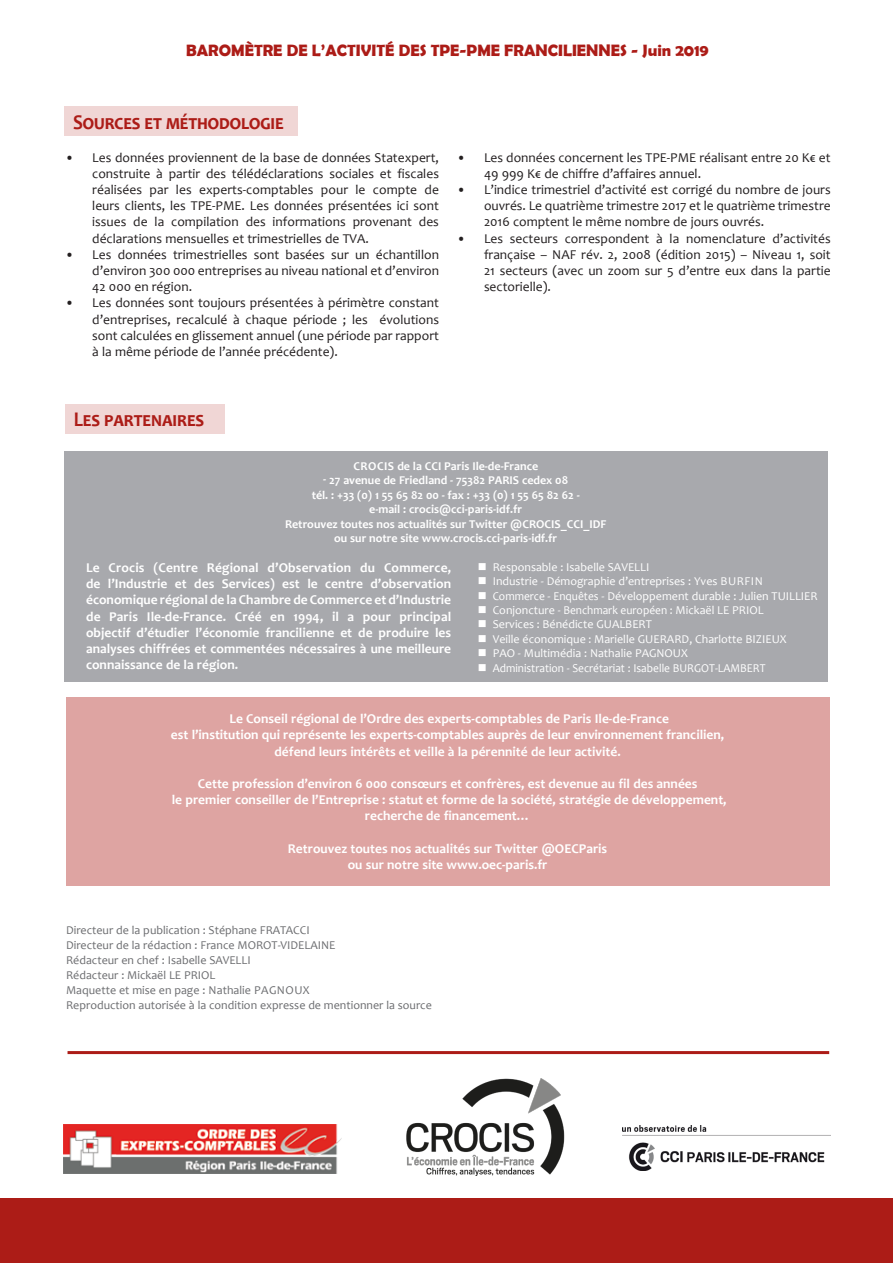
<style>
.page{position:relative;width:893px;height:1263px;background:#fff}
.page>*{position:absolute;margin:0;border:0;box-sizing:border-box;transform-origin:0 0}
.t1{font:700 21px "Candara";letter-spacing:.01em;color:#ac1c17;scale:.9 1}
.t2{font:700 21px "Candara";letter-spacing:.065em;color:#ac1c17;scale:.9 1}
.t3{font:700 16.5px "Berlin Sans FB Demi";color:#ac1c17}
.t4{font:13.5px/16.2px "Candara";color:#231f20;text-align:justify}
.t5{font:700 13.5px/16.2px "Candara";color:#fff;text-align:center}
.t6{font:12px/15px "Candara";color:#6c6d70}
.t7{font:700 12px/14.4px "Candara";color:#fff;text-align:center}
.t8{font:12px "Candara";color:#fff}
.t9{font:12px "Candara";color:#fff;scale:.95 1}
</style>
<div class="page">
<div style="left:0;top:1198px;width:893px;height:65px;background:#ac1c17"></div>
<img style="left:622px;top:1126px;width:208px;height:44px">
<img style="left:406px;top:1078px;width:159px;height:98px">
<hr style="left:68px;top:1051px;width:761px;height:3px;background:#ac1c17">
<div style="left:65px;top:106px;width:233px;height:30px;background:#f0d6d5"></div>
<div style="left:64px;top:451px;width:764px;height:231px;background:#a8a9ad"></div>
<div style="left:66px;top:697px;width:763px;height:188px;background:#dea4a2"></div>
<img style="left:64px;top:1124px;width:278px;height:49px">
<div style="left:65px;top:404px;width:159px;height:30px;background:#f0d6d5"></div>
<p class="t3" style="left:186px;top:41px;width:524px">BAROMÈTRE DE L’ACTIVITÉ DES TPE-PME FRANCILIENNES - Juin 2019</p>
<h1 class="t1" style="left:73px;top:109px;width:236px">Sources et méthodologie</h1>
<p class="t4" style="left:92px;top:149px;width:348px;text-indent:-27px">• Les données proviennent de la base de données Statexpert, construite à partir des télédéclarations sociales et fiscales réalisées par les experts-comptables pour le compte de leurs clients, les TPE-PME. Les données présentées ici sont issues de la compilation des informations provenant des déclarations mensuelles et trimestrielles de TVA.</p>
<p class="t4" style="left:92px;top:246px;width:348px;text-indent:-27px">• Les données trimestrielles sont basées sur un échantillon d’environ 300 000 entreprises au niveau national et d’environ 42 000 en région.</p>
<p class="t4" style="left:92px;top:295px;width:348px;text-indent:-27px">• Les données sont toujours présentées à périmètre constant d’entreprises, recalculé à chaque période ; les évolutions sont calculées en glissement annuel (une période par rapport à la même période de l’année précédente).</p>
<p class="t4" style="left:484px;top:149px;width:348px;text-indent:-27px">• Les données concernent les TPE-PME réalisant entre 20 K€ et<br>49 999 K€ de chiffre d’affaires annuel.</p>
<p class="t4" style="left:484px;top:181px;width:348px;text-indent:-27px">• L’indice trimestriel d’activité est corrigé du nombre de jours ouvrés. Le quatrième trimestre 2017 et le quatrième trimestre 2016 comptent le même nombre de jours ouvrés.</p>
<p class="t4" style="left:484px;top:230px;width:348px;text-indent:-27px">• Les secteurs correspondent à la nomenclature d’activités française – NAF rév. 2, 2008 (édition 2015) – Niveau 1, soit 21 secteurs (avec un zoom sur 5 d’entre eux dans la partie sectorielle).</p>
<h1 class="t2" style="left:74px;top:406px;width:146px">Les partenaires</h1>
<p class="t7" style="left:353px;top:459px;width:186px">CROCIS de la CCI Paris Ile-de-France</p>
<p class="t7" style="left:285px;top:473px;width:323px">- 27 avenue de Friedland - 75382 PARIS cedex 08<br>tél. : +33 (0) 1 55 65 82 00 - fax : +33 (0) 1 55 65 82 62 -<br>e-mail : crocis@cci-paris-idf.fr<br>Retrouvez toutes nos actualités sur Twitter @CROCIS_CCI_IDF ou sur notre site www.crocis.cci-paris-idf.fr</p>
<p class="t8" style="left:478px;top:559px;width:173px">■ Responsable : Isabelle SAVELLI</p>
<p class="t8" style="left:478px;top:574px;width:286px">■ Industrie - Démographie d’entreprises : Yves BURFIN</p>
<p class="t9" style="left:478px;top:588px;width:359px">■ Commerce - Enquêtes - Développement durable : Julien TUILLIER</p>
<p class="t8" style="left:478px;top:603px;width:287px">■ Conjoncture - Benchmark européen : Mickaël LE PRIOL</p>
<p class="t8" style="left:478px;top:617px;width:176px">■ Services : Bénédicte GUALBERT</p>
<p class="t8" style="left:478px;top:631px;width:310px">■ Veille économique : Marielle GUERARD, Charlotte BIZIEUX</p>
<p class="t8" style="left:478px;top:646px;width:212px">■ PAO - Multimédia : Nathalie PAGNOUX</p>
<p class="t9" style="left:478px;top:660px;width:304px">■ Administration - Secrétariat : Isabelle BURGOT-LAMBERT</p>
<p class="t5" style="left:86px;top:559px;width:367px;text-align:justify">Le Crocis (Centre Régional d’Observation du Commerce, de l’Industrie et des Services) est le centre d’observation économique régional de la Chambre de Commerce et d’Industrie de Paris Ile-de-France. Créé en 1994, il a pour principal objectif d’étudier l’économie francilienne et de produire les analyses chiffrées et commentées nécessaires à une meilleure connaissance de la région.</p>
<p class="t5" style="left:171px;top:710px;width:555px">Le Conseil régional de l’Ordre des experts-comptables de Paris Ile-de-France<br>est l’institution qui représente les experts-comptables auprès de leur environnement francilien, défend leurs intérêts et veille à la pérennité de leur activité.</p>
<p class="t5" style="left:172px;top:775px;width:556px">Cette profession d’environ 6 000 consœurs et confrères, est devenue au fil des années<br>le premier conseiller de l’Entreprise : statut et forme de la société, stratégie de développement, recherche de financement…</p>
<p class="t5" style="left:288px;top:840px;width:321px">Retrouvez toutes nos actualités sur Twitter @OECParis ou sur notre site www.oec-paris.fr</p>
<p class="t6" style="left:66px;top:922px;width:367px">Directeur de la publication : Stéphane FRATACCI<br>Directeur de la rédaction : France MOROT-VIDELAINE<br>Rédacteur en chef : Isabelle SAVELLI<br>Rédacteur : Mickaël LE PRIOL<br>Maquette et mise en page : Nathalie PAGNOUX<br>Reproduction autorisée à la condition expresse de mentionner la source</p>
</div>
